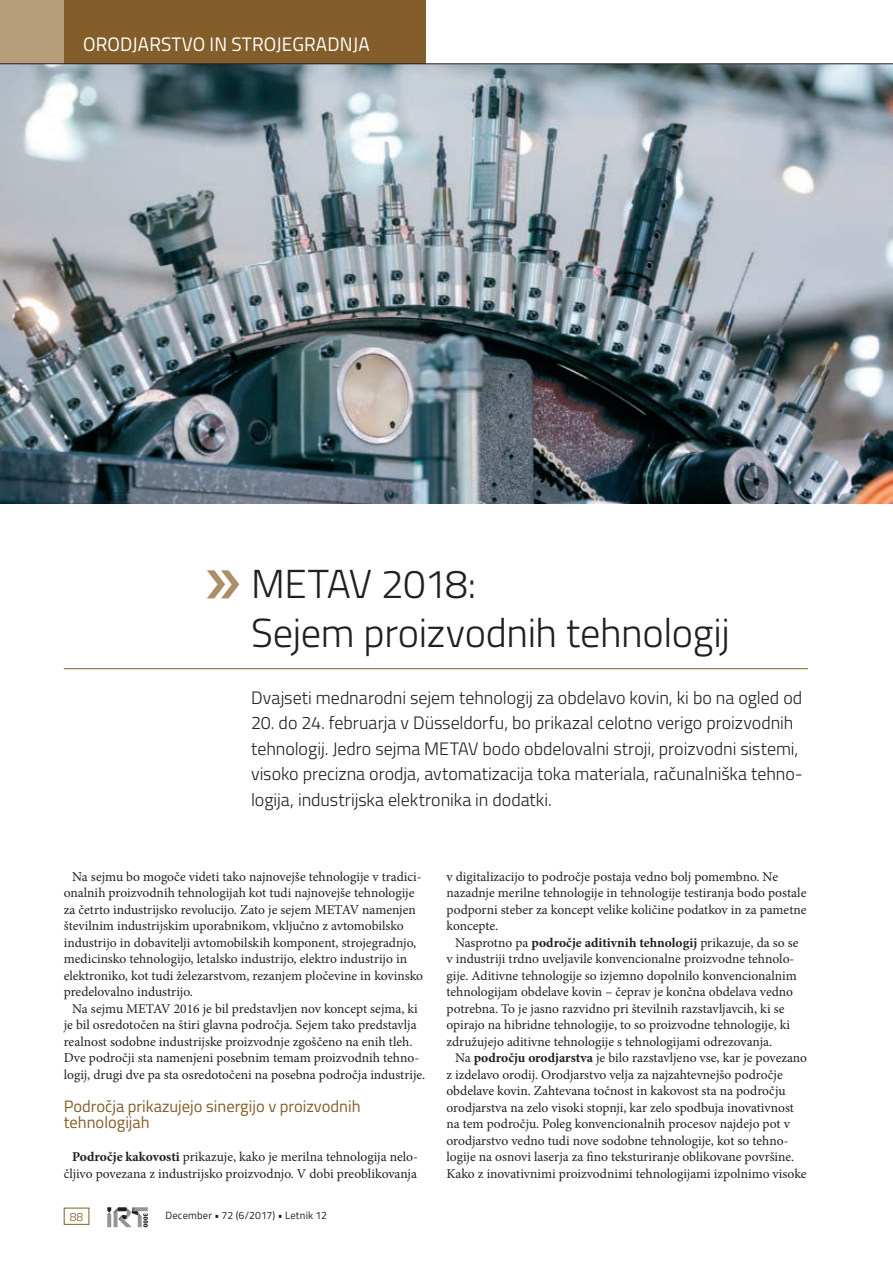
<style>
.page{position:relative;width:893px;height:1263px;background:#fff}
.page>*{position:absolute;margin:0;border:0;box-sizing:border-box;transform-origin:0 0}
.t1{font:300 40.5px/48.6px "Titillium";letter-spacing:-.01em;color:#231f20}
.t2{font:19.5px "Titillium";color:#fff}
.t3{font:300 18px/25.5px "Titillium";letter-spacing:-.005em;color:#231f20}
.t4{font:16.5px/16.5px "Titillium";color:#845e2a}
.t5{font:13.5px/16.5px "Minion Pro";color:#231f20}
.t6{font:300 12px "Titillium";color:#845e2a}
.t7{font:10.5px "Titillium";letter-spacing:.02em;color:#231f20}
.s1{font-weight:700}
</style>
<div class="page">
<svg style="left:107px;top:1207px;width:41px;height:20px"></svg>
<div style="left:64px;top:1208px;width:25px;height:17px;border:1px solid #845e2a"></div>
<div style="left:64px;top:0;width:361px;height:64px;background:#845e2a"></div>
<div style="left:0;top:0;width:64px;height:64px;background:#b79e7b"></div>
<hr style="left:64px;top:668px;width:744px;height:1px;background:#845e2a">
<svg style="left:207px;top:570px;width:32px;height:28px"></svg>
<img style="left:0;top:64px;width:893px;height:440px">
<hr style="left:0;top:63px;width:893px;height:1px;background:#231f20">
<h2 class="t2" style="left:83px;top:30px;width:12px">orodjars</h2>
<h2 class="t2" style="left:172px;top:30px;width:92px">tvo in strojegradnja</h2>
<h1 class="t1" style="left:251px;top:558px;width:480px">METAV 2018:<br>Sejem proizvodnih tehnologij</h1>
<h3 class="t3" style="left:251px;top:684px;width:553px">Dvajseti mednarodni sejem tehnologij za obdelavo kovin, ki bo na ogled od</h3>
<p class="t3" style="left:251px;top:709px;width:553px">20. do 24. februarja v Düsseldorfu, bo prikazal celotno verigo proizvodnih tehnologij. Jedro sejma METAV bodo obdelovalni stroji, proizvodni sistemi, visoko precizna orodja, avtomatizacija toka materiala, računalniška tehno&shy;logija, industrijska elektronika in dodatki.</p>
<p class="t5" style="left:64px;top:868px;width:361px;text-indent:9px">Na sejmu bo mogoče videti tako najnovejše tehnologije v tradici&shy;onalnih proizvodnih tehnologijah kot tudi najnovejše tehnologije za četrto industrijsko revolucijo. Zato je sejem METAV namenjen številnim industrijskim uporabnikom, vključno z avtomobilsko industrijo in dobavitelji avtomobilskih komponent, strojegradnjo, medicinsko tehnologijo, letalsko industrijo, elektro industrijo in elektroniko, kot tudi železarstvom, rezanjem pločevine in kovinsko predelovalno industrijo.</p>
<p class="t5" style="left:64px;top:1000px;width:363px;text-indent:9px">Na sejmu METAV 2016 je bil predstavljen nov koncept sejma, ki je bil osredotočen na štiri glavna področja. Sejem tako predstavlja realnost sodobne industrijske proizvodnje zgoščeno na enih tleh.<br>Dve področji sta namenjeni posebnim temam proizvodnih tehno&shy;logij, drugi dve pa sta osredotočeni na posebna področja industrije.</p>
<p class="t4" style="left:64px;top:1097px;width:298px">Področja prikazujejo sinergijo v proizvodnih tehnologijah</p>
<p class="t5" style="left:64px;top:1149px;width:356px;text-align:right"><span class="s1">Področje kakovosti</span> prikazuje, kako je merilna tehnologija nelo&shy;čljivo povezana z industrijsko proizvodnjo. V dobi preoblikovanja</p>
<p class="t6" style="left:70px;top:1208px;width:15px">88</p>
<p class="t7" style="left:165px;top:1208px;width:163px">December • 72 (6/2017) • Letnik 12</p>
<p class="t5" style="left:446px;top:868px;width:362px">v digitalizacijo to področje postaja vedno bolj pomembno. Ne nazadnje merilne tehnologije in tehnologije testiranja bodo postale podporni steber za koncept velike količine podatkov in za pametne koncepte.</p>
<p class="t5" style="left:446px;top:934px;width:354px;text-indent:9px">Nasprotno pa <span class="s1">področje aditivnih tehnologij</span> prikazuje, da so se v industriji trdno uveljavile konvencionalne proizvodne tehnolo&shy;gije. Aditivne tehnologije so izjemno dopolnilo konvencionalnim tehnologijam obdelave kovin – čeprav je končna obdelava vedno potrebna. To je jasno razvidno pri številnih razstavljavcih, ki se opirajo na hibridne tehnologije, to so proizvodne tehnologije, ki združujejo aditivne tehnologije s tehnologijami odrezovanja.</p>
<p class="t5" style="left:446px;top:1050px;width:362px;text-indent:9px">Na <span class="s1">področju orodjarstva</span> je bilo razstavljeno vse, kar je povezano z izdelavo orodij. Orodjarstvo velja za najzahtevnejšo področje obdelave kovin. Zahtevana točnost in kakovost sta na področju orodjarstva na zelo visoki stopnji, kar zelo spodbuja inovativnost na tem področju. Poleg konvencionalnih procesov najdejo pot v orodjarstvo vedno tudi nove sodobne tehnologije, kot so tehno&shy;logije na osnovi laserja za fino teksturiranje oblikovane površine.<br>Kako z inovativnimi proizvodnimi tehnologijami izpolnimo visoke</p>
</div>
